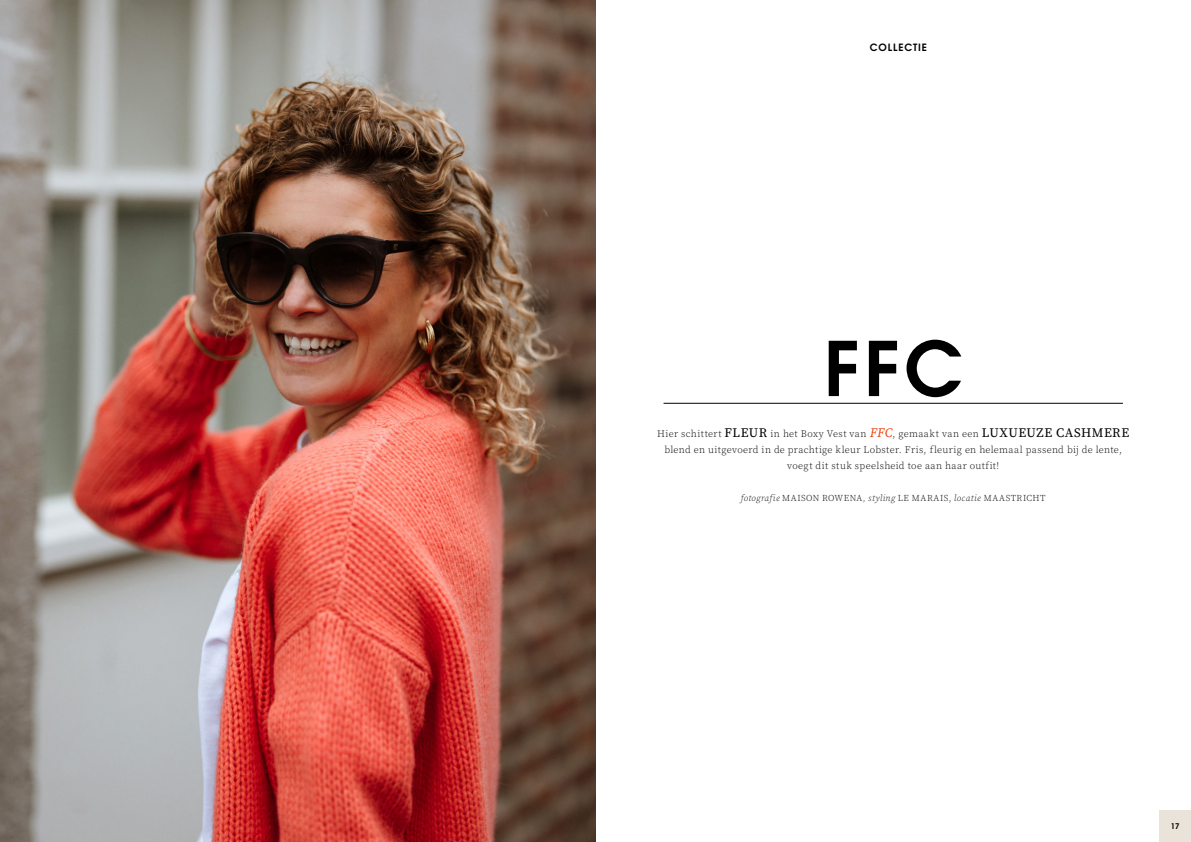
<style>
.page{position:relative;width:1191px;height:842px;background:#fff}
.page>*{position:absolute;margin:0;border:0;box-sizing:border-box;transform-origin:0 0}
.t1{font:600 74.8px "Avant Garde LT";color:#000}
.t2{font:10px/16px "Source Serif Variable";letter-spacing:.03em;color:#000;text-align:center}
.t3{font:600 10px "Avant Garde LT";letter-spacing:.085em;color:#000}
.t4{font:9px "Source Serif Variable";letter-spacing:.06em;color:#000}
.t5{font:600 7.8px "Avant Garde LT";color:#000}
.s1{font-size:13px}
.s2{font-style:italic;font-size:13px;color:#e84610}
.s3{font-style:italic}
</style>
<div class="page">
<img style="left:0;top:0;width:595px;height:842px">
<hr style="left:663px;top:403px;width:460px;height:1px;background:#000">
<div style="left:1159px;top:810px;width:32px;height:32px;background:#eae3d9"></div>
<p class="t3" style="left:870px;top:41px;width:59px">COLLECTIE</p>
<h1 class="t1" style="left:824px;top:320px;width:140px">FFC</h1>
<p class="t2" style="left:657px;top:426px;width:473px">Hier schittert <span class="s1">FLEUR</span> in het Boxy Vest van <span class="s2">FFC</span>, gemaakt van een <span class="s1">LUXUEUZE CASHMERE </span>blend en uitgevoerd in de prachtige kleur Lobster. Fris, fleurig en helemaal passend bij de lente, voegt dit stuk speelsheid toe aan haar outfit!</p>
<p class="t4" style="left:741px;top:492px;width:306px"><span class="s3">fotografie</span> MAISON ROWENA<span class="s3">, styling</span> LE MARAIS, <span class="s3">locatie</span> MAASTRICHT</p>
<p class="t5" style="left:1170px;top:821px;width:10px">17</p>
</div>
